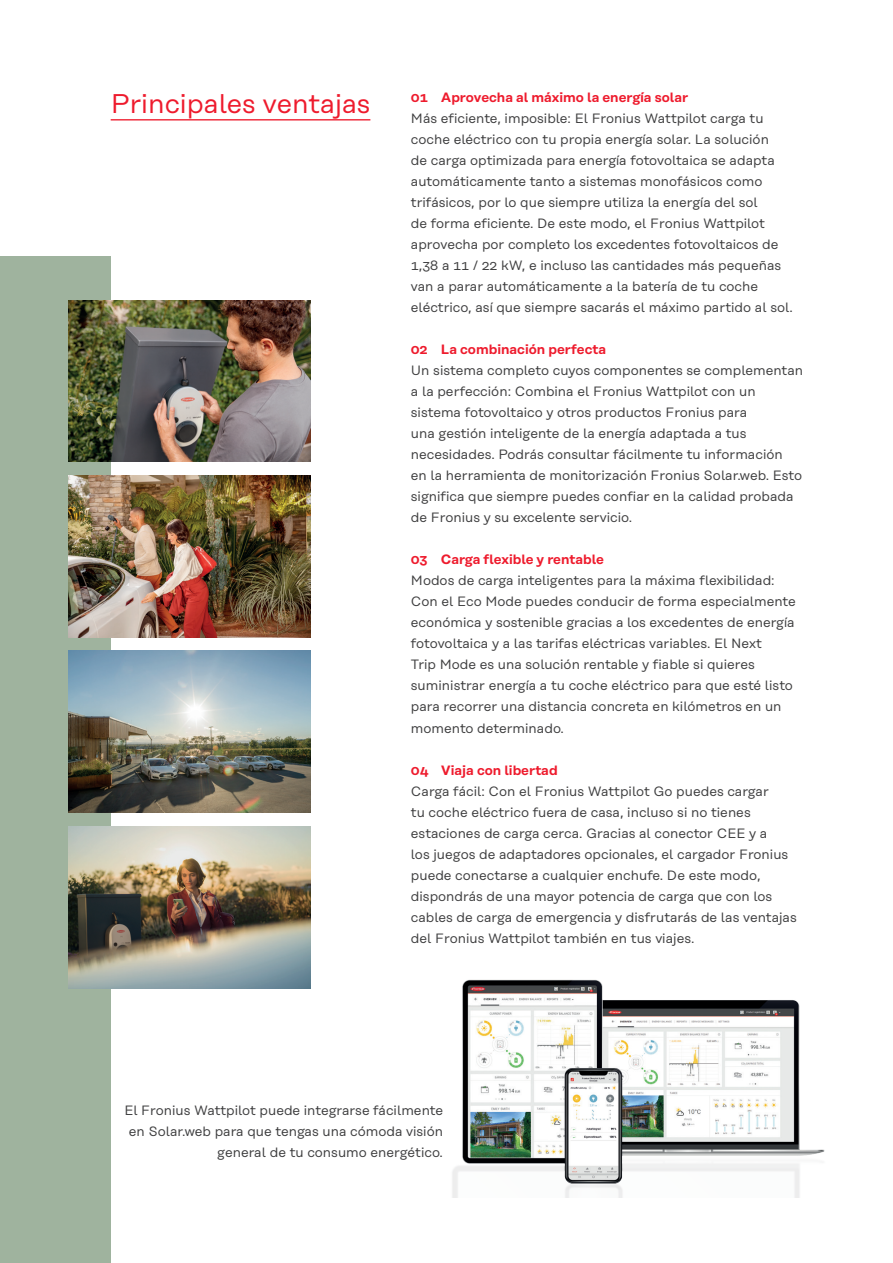
<style>
.page{position:relative;width:893px;height:1263px;background:#fff}
.page>*{position:absolute;margin:0;border:0;box-sizing:border-box;transform-origin:0 0}
.t1{font:27px "Rational Text";color:#ee1b2d}
.t2{font:13.5px/21px "Rational Text";color:#3e3e3f}
.t3{font:600 13.5px "Rational Text";color:#ee1b2d}
</style>
<div class="page">
<hr style="left:111px;top:119px;width:259px;height:1px;background:#ee1b2d">
<div style="left:0;top:257px;width:111px;height:1006px;background:#9fb39e"></div>
<img style="left:68px;top:476px;width:243px;height:161px">
<img style="left:68px;top:300px;width:243px;height:162px">
<img style="left:68px;top:651px;width:243px;height:162px">
<img style="left:68px;top:826px;width:243px;height:162px">
<img style="left:452px;top:979px;width:373px;height:218px">
<h1 class="t1" style="left:111px;top:88px;width:261px">Principales ventajas</h1>
<p class="t3" style="left:411px;top:90px;width:279px">01 Aprovecha al máximo la energía solar</p>
<p class="t2" style="left:411px;top:108px;width:384px">Más eficiente, imposible: El Fronius Wattpilot carga tu coche eléctrico con tu propia energía solar. La solución<br>de carga optimizada para energía fotovoltaica se adapta automáticamente tanto a sistemas monofásicos como trifásicos, por lo que siempre utiliza la energía del sol<br>de forma eficiente. De este modo, el Fronius Wattpilot aprovecha por completo los excedentes fotovoltaicos de 1,38 a 11 / 22 kW, e incluso las cantidades más pequeñas van a parar automáticamente a la batería de tu coche eléctrico, así que siempre sacarás el máximo partido al sol.</p>
<p class="t3" style="left:411px;top:342px;width:197px">02 La combinación perfecta</p>
<p class="t2" style="left:411px;top:360px;width:394px">Un sistema completo cuyos componentes se complementan a la perfección: Combina el Fronius Wattpilot con un sistema fotovoltaico y otros productos Fronius para<br>una gestión inteligente de la energía adaptada a tus necesidades. Podrás consultar fácilmente tu información<br>en la herramienta de monitorización Fronius Solar.web. Esto significa que siempre puedes confiar en la calidad probada de Fronius y su excelente servicio.</p>
<p class="t3" style="left:411px;top:552px;width:194px">03 Carga flexible y rentable</p>
<p class="t2" style="left:411px;top:570px;width:386px">Modos de carga inteligentes para la máxima flexibilidad:<br>Con el Eco Mode puedes conducir de forma especialmente económica y sostenible gracias a los excedentes de energía fotovoltaica y a las tarifas eléctricas variables. El Next<br>Trip Mode es una solución rentable y fiable si quieres suministrar energía a tu coche eléctrico para que esté listo para recorrer una distancia concreta en kilómetros en un momento determinado.</p>
<p class="t3" style="left:411px;top:762px;width:148px">04 Viaja con libertad</p>
<p class="t2" style="left:411px;top:780px;width:387px">Carga fácil: Con el Fronius Wattpilot Go puedes cargar<br>tu coche eléctrico fuera de casa, incluso si no tienes estaciones de carga cerca. Gracias al conector CEE y a<br>los juegos de adaptadores opcionales, el cargador Fronius puede conectarse a cualquier enchufe. De este modo, dispondrás de una mayor potencia de carga que con los cables de carga de emergencia y disfrutarás de las ventajas del Fronius Wattpilot también en tus viajes.</p>
<p class="t2" style="left:124px;top:1100px;width:320px;text-align:right">El Fronius Wattpilot puede integrarse fácilmente en Solar.web para que tengas una cómoda visión general de tu consumo energético.</p>
</div>
